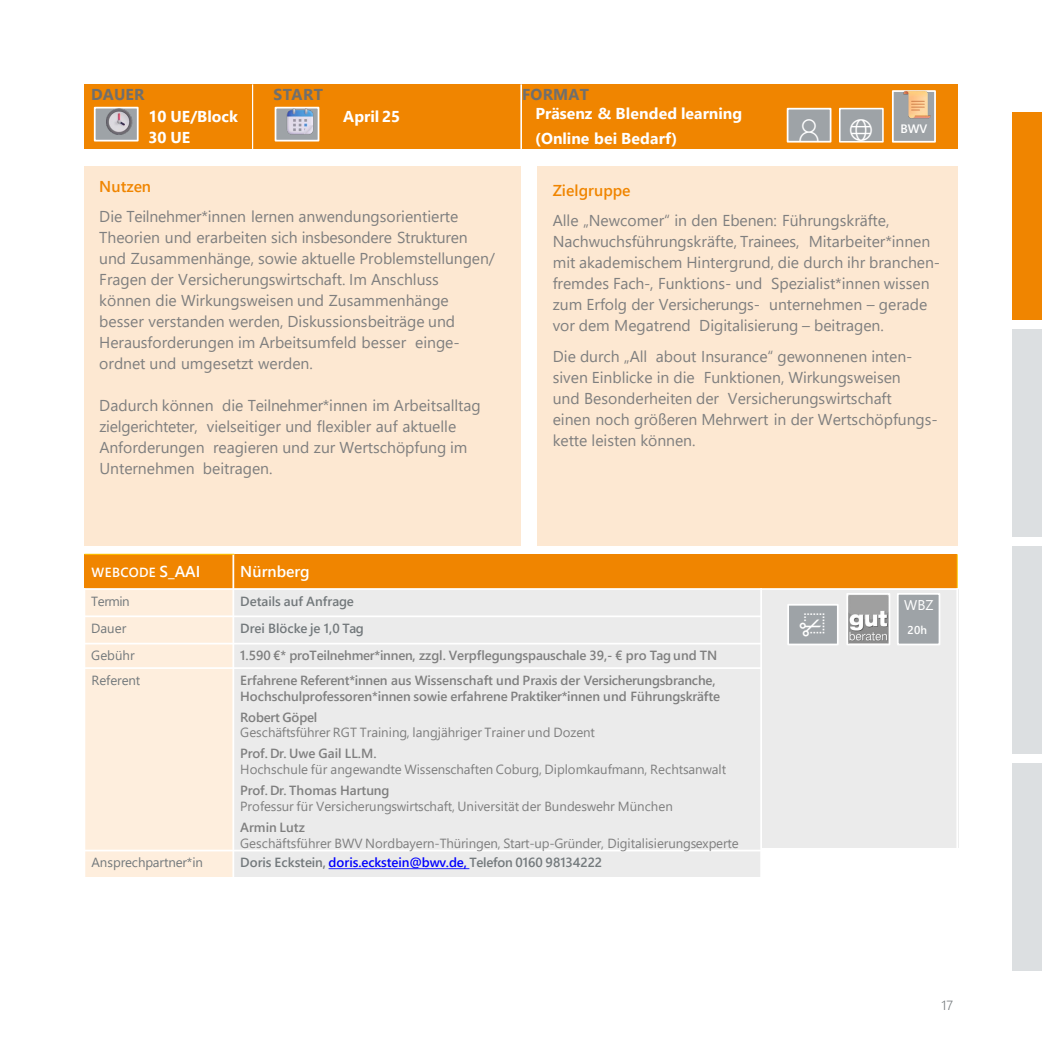
<style>
.page{position:relative;width:1042px;height:1043px;background:#fff}
.page>*{position:absolute;margin:0;border:0;box-sizing:border-box;transform-origin:0 0}
.t1{font:15.75px/21px "Segoe UI";letter-spacing:-.005em;color:#7f7f7f}
.t2{font:700 15.75px "Segoe UI";color:#fff}
.t3{font:600 15.75px "Segoe UI";letter-spacing:.005em;color:#f08500}
.t4{font:700 15.75px "Segoe UI";letter-spacing:.015em;color:#6f6f6e}
.t5{font:600 15.75px "Segoe UI";letter-spacing:.005em;color:#fff}
.t6{font:14px "Segoe UI";color:#fff}
.t7{font:13.3px/15.8px "Segoe UI";letter-spacing:-.005em;color:#7f7f7f}
.t8{font:600 13.3px/15.8px "Segoe UI";letter-spacing:-.01em;color:#7f7f7f}
.t9{font:600 13.3px "Segoe UI";letter-spacing:-.005em;color:#73797c}
.t10{font:13.3px "Segoe UI";letter-spacing:-.005em;color:#73797c}
.t11{font:600 13.3px "Segoe UI";letter-spacing:.025em;color:#fff}
.t12{font:300 13.3px "Segoe UI";color:#73797c}
.t13{font:italic 12.25px "Segoe UI";letter-spacing:-.005em;color:#73797c}
.t14{font:600 12.25px "Segoe UI";color:#fff}
.t15{font:600 11.38px "Segoe UI";color:#fff}
.s1{font-size:15.75px}
.s2{font-weight:600}
.s3{color:#00f}
.s4{color:#6f6f6e}
</style>
<div class="page">
<div style="left:761px;top:589px;width:196px;height:259px;background:#ebebeb"></div>
<div style="left:84px;top:166px;width:437px;height:380px;background:#fde8d2"></div>
<div style="left:537px;top:166px;width:420px;height:380px;background:#fde8d2"></div>
<div style="left:252px;top:84px;width:91px;height:65px;background:#f08500"></div>
<div style="left:343px;top:84px;width:178px;height:65px;background:#f08500"></div>
<hr style="left:251px;top:84px;width:2px;height:65px;background:#fff">
<hr style="left:520px;top:84px;width:2px;height:65px;background:#fff">
<div style="left:84px;top:84px;width:167px;height:65px;background:#f08500"></div>
<div style="left:522px;top:84px;width:435px;height:65px;background:#f08500"></div>
<img style="left:274px;top:106px;width:46px;height:36px">
<img style="left:93px;top:106px;width:46px;height:36px">
<div style="left:786px;top:108px;width:45px;height:34px;background:#9ea3a7;border:2px solid #fff"></div>
<div style="left:839px;top:109px;width:43px;height:33px;background:#9ea3a7"></div>
<div style="left:838px;top:108px;width:45px;height:34px;border:2px solid #fff"></div>
<div style="left:891px;top:90px;width:44px;height:53px;background:#9ea3a7;border:2px solid #fff"></div>
<img style="left:881px;top:84px;width:77px;height:52px">
<div style="left:788px;top:604px;width:49px;height:40px;background:#9ea3a7"></div>
<div style="left:787px;top:603px;width:51px;height:42px;border:2px solid #fff"></div>
<div style="left:897px;top:593px;width:42px;height:51px;background:#9ea3a7"></div>
<div style="left:84px;top:554px;width:149px;height:35px;background:#f08500"></div>
<div style="left:233px;top:554px;width:724px;height:35px;background:#f08500"></div>
<div style="left:84px;top:589px;width:149px;height:27px;background:#feeedd"></div>
<div style="left:233px;top:589px;width:528px;height:27px;background:#ebebeb"></div>
<div style="left:84px;top:616px;width:149px;height:27px;background:#feeedd"></div>
<div style="left:233px;top:616px;width:528px;height:27px;background:#ebebeb"></div>
<div style="left:84px;top:643px;width:149px;height:25px;background:#feeedd"></div>
<div style="left:233px;top:643px;width:528px;height:25px;background:#ebebeb"></div>
<div style="left:84px;top:668px;width:149px;height:182px;background:#feeedd"></div>
<div style="left:233px;top:668px;width:528px;height:182px;background:#ebebeb"></div>
<div style="left:84px;top:850px;width:149px;height:27px;background:#feeedd"></div>
<div style="left:233px;top:850px;width:528px;height:27px;background:#ebebeb"></div>
<hr style="left:232px;top:553px;width:2px;height:325px;background:#fff">
<hr style="left:760px;top:588px;width:1px;height:290px;background:#fff">
<hr style="left:83px;top:588px;width:874px;height:1px;background:#fff">
<hr style="left:83px;top:615px;width:678px;height:2px;background:#fff">
<hr style="left:83px;top:642px;width:678px;height:2px;background:#fff">
<hr style="left:83px;top:667px;width:678px;height:1px;background:#fff">
<hr style="left:83px;top:849px;width:678px;height:2px;background:#fff">
<hr style="left:83px;top:588px;width:2px;height:290px;background:#fff">
<hr style="left:956px;top:554px;width:1px;height:34px;background:#fec800">
<hr style="left:956px;top:588px;width:1px;height:290px;background:#fff">
<hr style="left:84px;top:553px;width:150px;height:1px;background:#fec800">
<hr style="left:83px;top:876px;width:874px;height:2px;background:#fff">
<svg style="left:328px;top:868px;width:141px;height:1px"></svg>
<div style="left:896px;top:593px;width:44px;height:52px;border:2px solid #fff"></div>
<img style="left:849px;top:596px;width:38px;height:46px">
<div style="left:846px;top:593px;width:44px;height:52px;border:2px solid #fff"></div>
<div style="left:1012px;top:763px;width:29px;height:207px;background:#dcdfe1"></div>
<div style="left:1012px;top:546px;width:29px;height:207px;background:#dcdfe1"></div>
<div style="left:1012px;top:329px;width:29px;height:207px;background:#dcdfe1"></div>
<div style="left:1012px;top:112px;width:29px;height:207px;background:#f08500"></div>
<svg style="left:799px;top:139px;width:19px;height:1px"></svg>
<svg style="left:850px;top:139px;width:21px;height:1px"></svg>
<p class="t4" style="left:91px;top:79px;width:55px">DAUER</p>
<p class="t4" style="left:273px;top:80px;width:51px">START</p>
<p class="t2" style="left:148px;top:102px;width:91px">10 UE/Block</p>
<p class="t2" style="left:148px;top:122px;width:43px">30 UE</p>
<p class="t2" style="left:343px;top:101px;width:58px">April 25</p>
<p class="t3" style="left:99px;top:172px;width:53px">Nutzen</p>
<p class="t1" style="left:99px;top:204px;width:397px">Die Teilnehmer*innen lernen anwendungsorientierte Theorien und erarbeiten sich insbesondere Strukturen und Zusammenhänge, sowie aktuelle Problemstellungen/ Fragen der Versicherungswirtschaft. Im Anschluss<br>können die Wirkungsweisen und Zusammenhänge besser verstanden werden, Diskussionsbeiträge und Herausforderungen im Arbeitsumfeld besser einge&shy;ordnet und umgesetzt werden.</p>
<p class="t1" style="left:99px;top:393px;width:383px">Dadurch können die Teilnehmer*innen im Arbeitsalltag zielgerichteter, vielseitiger und flexibler auf aktuelle Anforderungen reagieren und zur Wertschöpfung im Unternehmen beitragen.</p>
<p class="t4" style="left:522px;top:79px;width:68px">FORMAT</p>
<p class="t2" style="left:535px;top:98px;width:208px">Präsenz &amp; Blended learning</p>
<p class="t2" style="left:535px;top:123px;width:144px">(Online bei Bedarf)</p>
<p class="t14" style="left:900px;top:117px;width:28px">BWV</p>
<p class="t3" style="left:552px;top:175px;width:79px">Zielgruppe</p>
<p class="t1" style="left:552px;top:208px;width:389px">Alle „Newcomer“ in den Ebenen: Führungskräfte, Nachwuchsführungskräfte, Trainees, Mitarbeiter*innen mit akademischem Hintergrund, die durch ihr branchen&shy;fremdes Fach-, Funktions- und Spezialist*innen wissen zum Erfolg der Versicherungs- unternehmen – gerade vor dem Megatrend Digitalisierung – beitragen.</p>
<p class="t1" style="left:552px;top:344px;width:386px">Die durch „All about Insurance“ gewonnenen inten&shy;siven Einblicke in die Funktionen, Wirkungsweisen<br>und Besonderheiten der Versicherungswirtschaft<br>einen noch größeren Mehrwert in der Wertschöpfungs&shy;kette leisten können.</p>
<p class="t11" style="left:91px;top:559px;width:110px">WEBCODE <span class="s1">S_AAI</span></p>
<p class="t5" style="left:240px;top:556px;width:71px">Nürnberg</p>
<p class="t10" style="left:91px;top:588px;width:40px">Termin</p>
<p class="t9" style="left:240px;top:588px;width:115px">Details auf Anfrage</p>
<p class="t6" style="left:904px;top:591px;width:31px">WBZ</p>
<p class="t10" style="left:91px;top:615px;width:37px">Dauer</p>
<p class="t9" style="left:240px;top:615px;width:125px">Drei Blöcke je 1,0 Tag</p>
<p class="t15" style="left:907px;top:619px;width:21px">20h</p>
<p class="t10" style="left:91px;top:643px;width:45px">Gebühr</p>
<p class="t8" style="left:240px;top:646px;width:478px">1.590 €* proTeilnehmer*innen, zzgl. Verpflegungspauschale 39,- € pro Tag und TN</p>
<p class="t10" style="left:91px;top:667px;width:51px">Referent</p>
<p class="t8" style="left:240px;top:671px;width:481px">Erfahrene Referent*innen aus Wissenschaft und Praxis der Versicherungsbranche,<br>Hochschulprofessoren*innen sowie erfahrene Praktiker*innen und Führungskräfte</p>
<p class="t7" style="left:240px;top:707px;width:356px"><span class="s2">Robert Göpel<br></span>Geschäftsführer RGT Training, langjähriger Trainer und Dozent</p>
<p class="t8" style="left:240px;top:744px;width:138px">Prof. Dr. Uwe Gail LL.M.</p>
<p class="t7" style="left:240px;top:760px;width:487px">Hochschule für angewandte Wissenschaften Coburg, Diplomkaufmann, Rechtsanwalt</p>
<p class="t8" style="left:240px;top:781px;width:151px">Prof. Dr. Thomas Hartung</p>
<p class="t7" style="left:240px;top:796px;width:434px">Professur für Versicherungswirtschaft, Universität der Bundeswehr München</p>
<p class="t8" style="left:240px;top:818px;width:66px">Armin Lutz</p>
<p class="t7" style="left:240px;top:833px;width:500px">Geschäftsführer BWV Nordbayern-Thüringen, Start-up-Gründer, Digitalisierungsexperte</p>
<p class="t10" style="left:91px;top:849px;width:113px">Ansprechpartner*in</p>
<p class="t9" style="left:240px;top:849px;width:363px">Doris Eckstein, <span class="s3">doris.eckstein@bwv.de,</span> Telefon 0160 98134222</p>
<p class="t13" style="left:84px;top:856px;width:521px"><span class="s4">*</span>mehrwertsteuerfrei, inklusive Pausengetränke, Arbeitsunterlagen sowie einer Teilnahmebestätigung</p>
<p class="t12" style="left:941px;top:992px;width:13px">17</p>
</div>
